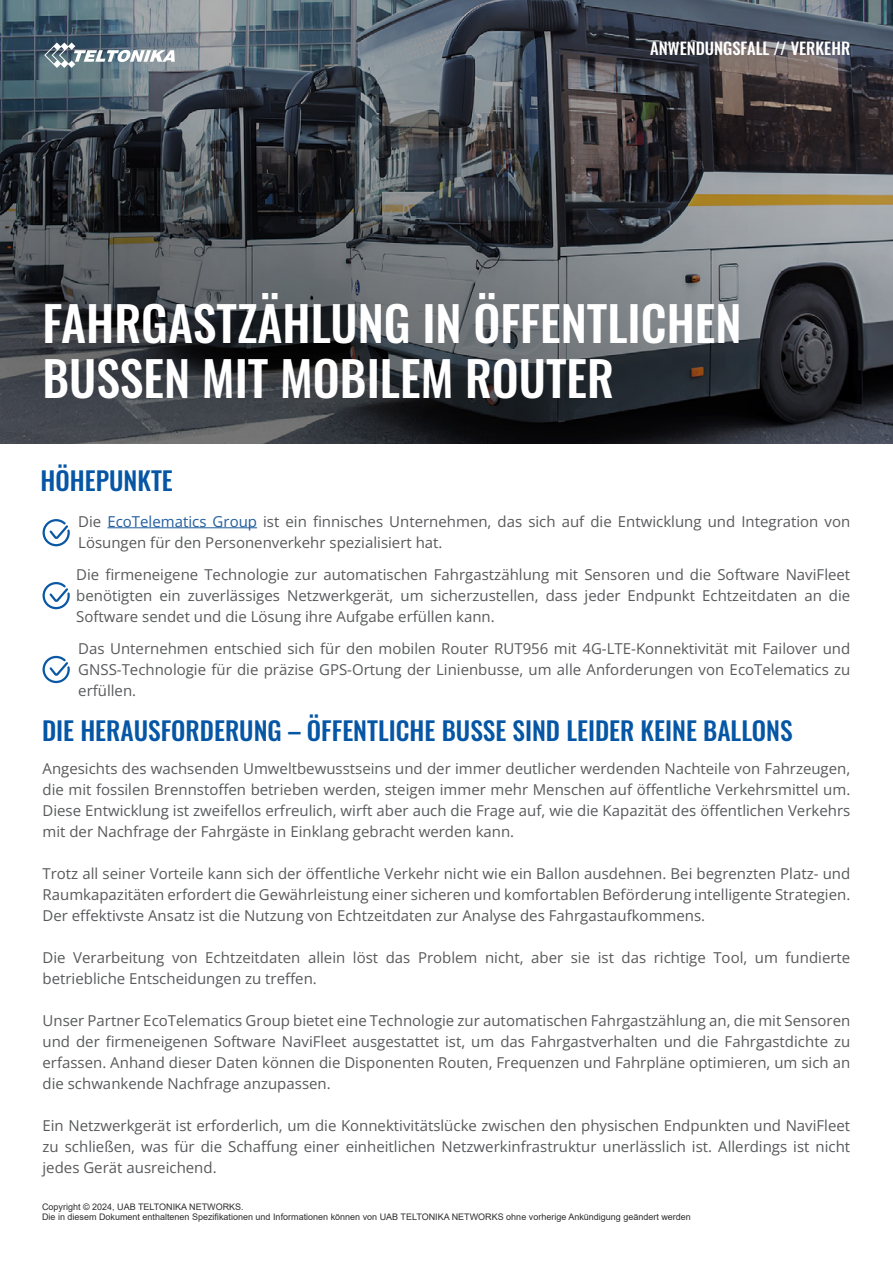
<style>
.page{position:relative;width:893px;height:1263px;background:#fff}
.page>*{position:absolute;margin:0;border:0;box-sizing:border-box;transform-origin:0 0}
.t1{font:500 48px/55.5px "Oswald";color:#fff}
.t2{font:500 25.5px "Oswald";color:#0556a5}
.t3{font:500 16.5px "Oswald";color:#fff}
.t4{font:15px/21px "Open Sans";color:#58595b;text-align:justify}
.t5{font:9px/10.1px "Arial";color:#2e2e2f}
.s1{color:#215e9e}
</style>
<div class="page">
<img style="left:0;top:0;width:893px;height:443px">
<svg style="left:42px;top:519px;width:28px;height:28px"></svg>
<svg style="left:42px;top:582px;width:28px;height:28px"></svg>
<svg style="left:42px;top:655px;width:28px;height:29px"></svg>
<hr style="left:107px;top:527px;width:150px;height:1px;background:#215e9e">
<svg style="left:44px;top:43px;width:131px;height:25px"></svg>
<p class="t3" style="left:650px;top:40px;width:201px">ANWENDUNGSFALL // VERKEHR</p>
<h1 class="t1" style="left:43px;top:298px;width:700px">FAHRGASTZÄHLUNG IN ÖFFENTLICHEN<br>BUSSEN MIT MOBILEM ROUTER</h1>
<h2 class="t2" style="left:41px;top:468px;width:134px">HÖHEPUNKTE</h2>
<p class="t4" style="left:78px;top:511px;width:774px">Die <span class="s1">EcoTelematics Group</span> ist ein finnisches Unternehmen, das sich auf die Entwicklung und Integration von<br>Lösungen für den Personenverkehr spezialisiert hat.</p>
<p class="t4" style="left:76px;top:564px;width:776px">Die firmeneigene Technologie zur automatischen Fahrgastzählung mit Sensoren und die Software NaviFleet benötigten ein zuverlässiges Netzwerkgerät, um sicherzustellen, dass jeder Endpunkt Echtzeitdaten an die Software sendet und die Lösung ihre Aufgabe erfüllen kann.</p>
<p class="t4" style="left:78px;top:638px;width:773px">Das Unternehmen entschied sich für den mobilen Router RUT956 mit 4G-LTE-Konnektivität mit Failover und GNSS-Technologie für die präzise GPS-Ortung der Linienbusse, um alle Anforderungen von EcoTelematics zu erfüllen.</p>
<h2 class="t2" style="left:42px;top:717px;width:752px">DIE HERAUSFORDERUNG – ÖFFENTLICHE BUSSE SIND LEIDER KEINE BALLONS</h2>
<p class="t4" style="left:43px;top:758px;width:809px">Angesichts des wachsenden Umweltbewusstseins und der immer deutlicher werdenden Nachteile von Fahrzeugen, die mit fossilen Brennstoffen betrieben werden, steigen immer mehr Menschen auf öffentliche Verkehrsmittel um.<br>Diese Entwicklung ist zweifellos erfreulich, wirft aber auch die Frage auf, wie die Kapazität des öffentlichen Verkehrs mit der Nachfrage der Fahrgäste in Einklang gebracht werden kann.</p>
<p class="t4" style="left:43px;top:863px;width:809px">Trotz all seiner Vorteile kann sich der öffentliche Verkehr nicht wie ein Ballon ausdehnen. Bei begrenzten Platz- und Raumkapazitäten erfordert die Gewährleistung einer sicheren und komfortablen Beförderung intelligente Strategien.<br>Der effektivste Ansatz ist die Nutzung von Echtzeitdaten zur Analyse des Fahrgastaufkommens.</p>
<p class="t4" style="left:43px;top:947px;width:809px">Die Verarbeitung von Echtzeitdaten allein löst das Problem nicht, aber sie ist das richtige Tool, um fundierte betriebliche Entscheidungen zu treffen.</p>
<p class="t4" style="left:43px;top:1010px;width:809px">Unser Partner EcoTelematics Group bietet eine Technologie zur automatischen Fahrgastzählung an, die mit Sensoren und der firmeneigenen Software NaviFleet ausgestattet ist, um das Fahrgastverhalten und die Fahrgastdichte zu erfassen. Anhand dieser Daten können die Disponenten Routen, Frequenzen und Fahrpläne optimieren, um sich an die schwankende Nachfrage anzupassen.</p>
<p class="t4" style="left:43px;top:1115px;width:809px">Ein Netzwerkgerät ist erforderlich, um die Konnektivitätslücke zwischen den physischen Endpunkten und NaviFleet zu schließen, was für die Schaffung einer einheitlichen Netzwerkinfrastruktur unerlässlich ist. Allerdings ist nicht jedes Gerät ausreichend.</p>
<p class="t5" style="left:42px;top:1201px;width:650px">Copyright © 2024, UAB TELTONIKA NETWORKS.<br>Die in diesem Dokument enthaltenen Spezifikationen und Informationen können von UAB TELTONIKA NETWORKS ohne vorherige Ankündigung geändert werden</p>
</div>
